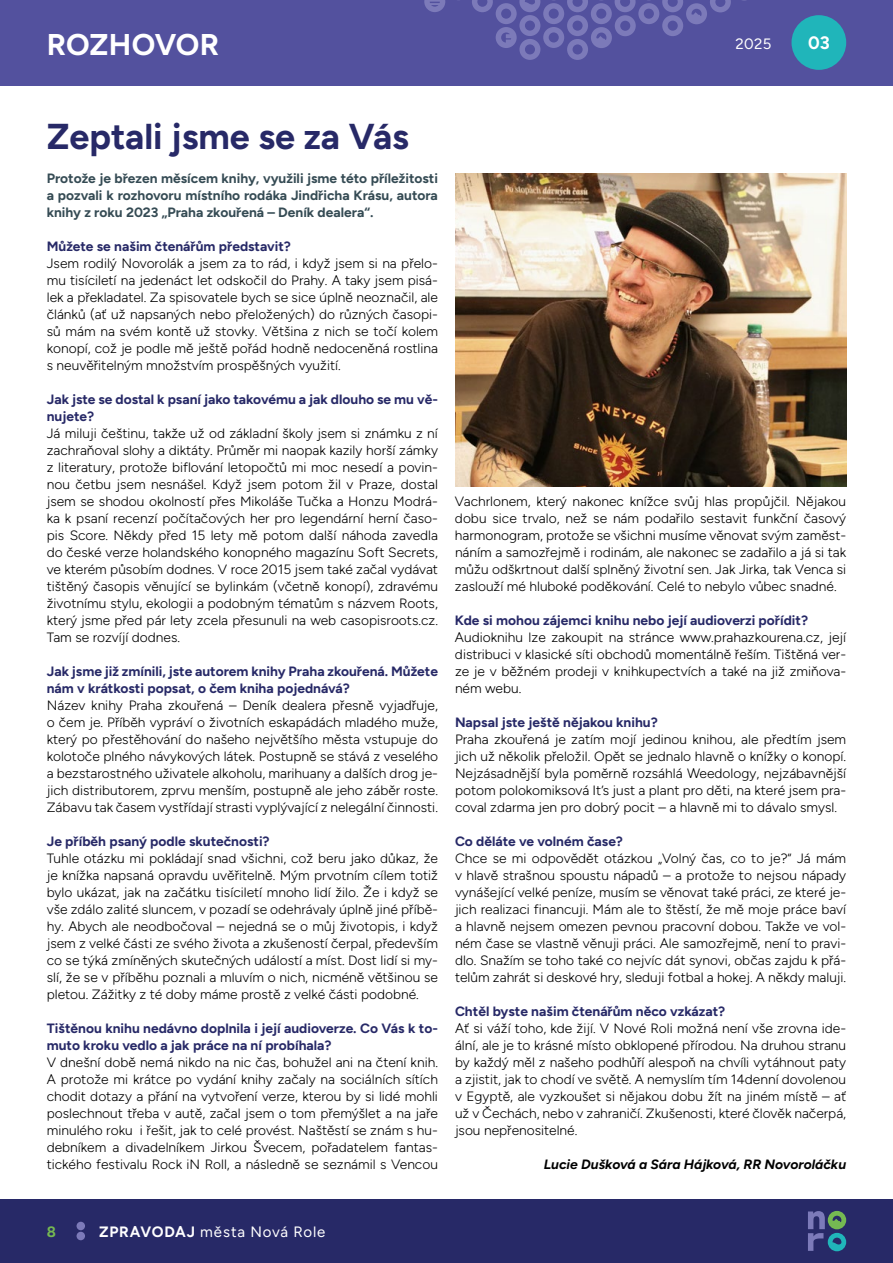
<style>
.page{position:relative;width:893px;height:1263px;background:#fff}
.page>*{position:absolute;margin:0;border:0;box-sizing:border-box;transform-origin:0 0}
.t1{font:700 36px "Figtree";color:#272967}
.t2{font:700 30px "Figtree";color:#fff}
.t3{font:700 18px "Figtree";color:#fff}
.t4{font:15px "Figtree";letter-spacing:.05em;color:#fff}
.t5{font:700 15px "Figtree";color:#75b952}
.t6{font:300 13.5px/17px "Figtree";color:#000;text-align:justify}
.t7{font:700 13.5px/17px "Figtree";color:#272967}
.t8{font:700 13.5px/17px "Figtree";color:#354b54;text-align:justify}
.t9{font:italic 700 13.5px "Figtree";color:#000}
.s1{font-weight:700}
</style>
<div class="page">
<div style="left:0;top:0;width:893px;height:85px;background:#53519e"></div>
<div style="left:791px;top:15px;width:55px;height:55px;background:#20b5ba;border-radius:50%"></div>
<div style="left:0;top:1199px;width:893px;height:64px;background:#272967"></div>
<svg style="left:808px;top:1211px;width:38px;height:40px"></svg>
<div style="left:77px;top:1222px;width:8px;height:8px;background:#7c7ab9;border-radius:50%"></div>
<div style="left:77px;top:1232px;width:8px;height:8px;background:#7c7ab9;border-radius:50%"></div>
<svg style="left:424px;top:0;width:322px;height:60px"></svg>
<img style="left:455px;top:173px;width:391px;height:313px">
<h2 class="t2" style="left:47px;top:27px;width:174px">ROZHOVOR</h2>
<p class="t4" style="left:736px;top:36px;width:37px">2025</p>
<h3 class="t3" style="left:808px;top:32px;width:23px">03</h3>
<h1 class="t1" style="left:47px;top:115px;width:364px">Zeptali jsme se za Vás</h1>
<p class="t8" style="left:47px;top:169px;width:393px">Protože je březen měsícem knihy, využili jsme této příležitosti a pozvali k rozhovoru místního rodáka Jindřicha Krásu, autora knihy z roku 2023 „Praha zkouřená – Deník dealera“.</p>
<p class="t7" style="left:47px;top:237px;width:246px">Můžete se našim čtenářům představit?</p>
<p class="t6" style="left:47px;top:255px;width:393px">Jsem rodilý Novorolák a jsem za to rád, i když jsem si na přelo&shy;mu tisíciletí na jedenáct let odskočil do Prahy. A taky jsem pisá&shy;lek a překladatel. Za spisovatele bych se sice úplně neoznačil, ale článků (ať už napsaných nebo přeložených) do různých časopi&shy;sů mám na svém kontě už stovky. Většina z nich se točí kolem konopí, což je podle mě ještě pořád hodně nedoceněná rostlina s neuvěřitelným množstvím prospěšných využití.</p>
<p class="t7" style="left:47px;top:391px;width:393px">Jak jste se dostal k psaní jako takovému a jak dlouho se mu vě&shy;nujete?</p>
<p class="t6" style="left:47px;top:425px;width:393px">Já miluji češtinu, takže už od základní školy jsem si známku z ní zachraňoval slohy a diktáty. Průměr mi naopak kazily horší zámky z literatury, protože biflování letopočtů mi moc nesedí a povin&shy;nou četbu jsem nesnášel. Když jsem potom žil v Praze, dostal jsem se shodou okolností přes Mikoláše Tučka a Honzu Modrá&shy;ka k psaní recenzí počítačových her pro legendární herní časo&shy;pis Score. Někdy před 15 lety mě potom další náhoda zavedla do české verze holandského konopného magazínu Soft Secrets, ve kterém působím dodnes. V roce 2015 jsem také začal vydávat tištěný časopis věnující se bylinkám (včetně konopí), zdravému životnímu stylu, ekologii a podobným tématům s názvem Roots, který jsme před pár lety zcela přesunuli na web casopisroots.cz.<br>Tam se rozvíjí dodnes.</p>
<p class="t7" style="left:47px;top:663px;width:393px">Jak jsme již zmínili, jste autorem knihy Praha zkouřená. Můžete nám v krátkosti popsat, o čem kniha pojednává?</p>
<p class="t6" style="left:47px;top:697px;width:393px">Název knihy Praha zkouřená – Deník dealera přesně vyjadřuje, o čem je. Příběh vypráví o životních eskapádách mladého muže, který po přestěhování do našeho největšího města vstupuje do kolotoče plného návykových látek. Postupně se stává z veselého a bezstarostného uživatele alkoholu, marihuany a dalších drog je&shy;jich distributorem, zprvu menším, postupně ale jeho záběr roste.<br>Zábavu tak časem vystřídají strasti vyplývající z nelegální činnosti.</p>
<p class="t7" style="left:47px;top:833px;width:224px">Je příběh psaný podle skutečnosti?</p>
<p class="t6" style="left:47px;top:850px;width:393px">Tuhle otázku mi pokládají snad všichni, což beru jako důkaz, že je knížka napsaná opravdu uvěřitelně. Mým prvotním cílem totiž bylo ukázat, jak na začátku tisíciletí mnoho lidí žilo. Že i když se vše zdálo zalité sluncem, v pozadí se odehrávaly úplně jiné příbě&shy;hy. Abych ale neodbočoval – nejedná se o můj životopis, i když jsem z velké části ze svého života a zkušeností čerpal, především co se týká zmíněných skutečných událostí a míst. Dost lidí si my&shy;slí, že se v příběhu poznali a mluvím o nich, nicméně většinou se pletou. Zážitky z té doby máme prostě z velké části podobné.</p>
<p class="t7" style="left:47px;top:1020px;width:393px">Tištěnou knihu nedávno doplnila i její audioverze. Co Vás k to&shy;muto kroku vedlo a jak práce na ní probíhala?</p>
<p class="t6" style="left:47px;top:1054px;width:393px">V dnešní době nemá nikdo na nic čas, bohužel ani na čtení knih.<br>A protože mi krátce po vydání knihy začaly na sociálních sítích chodit dotazy a přání na vytvoření verze, kterou by si lidé mohli poslechnout třeba v autě, začal jsem o tom přemýšlet a na jaře minulého roku i řešit, jak to celé provést. Naštěstí se znám s hu&shy;debníkem a divadelníkem Jirkou Švecem, pořadatelem fantas&shy;tického festivalu Rock iN Roll, a následně se seznámil s Vencou</p>
<p class="t6" style="left:455px;top:493px;width:393px">Vachrlonem, který nakonec knížce svůj hlas propůjčil. Nějakou dobu sice trvalo, než se nám podařilo sestavit funkční časový harmonogram, protože se všichni musíme věnovat svým zaměst&shy;náním a samozřejmě i rodinám, ale nakonec se zadařilo a já si tak můžu odškrtnout další splněný životní sen. Jak Jirka, tak Venca si zaslouží mé hluboké poděkování. Celé to nebylo vůbec snadné.</p>
<p class="t7" style="left:455px;top:612px;width:355px">Kde si mohou zájemci knihu nebo její audioverzi pořídit?</p>
<p class="t6" style="left:455px;top:629px;width:393px">Audioknihu lze zakoupit na stránce www.prahazkourena.cz, její distribuci v klasické síti obchodů momentálně řeším. Tištěná ver&shy;ze je v běžném prodeji v knihkupectvích a také na již zmiňova&shy;ném webu.</p>
<p class="t7" style="left:455px;top:714px;width:204px">Napsal jste ještě nějakou knihu?</p>
<p class="t6" style="left:455px;top:731px;width:393px">Praha zkouřená je zatím mojí jedinou knihou, ale předtím jsem jich už několik přeložil. Opět se jednalo hlavně o knížky o konopí.<br>Nejzásadnější byla poměrně rozsáhlá Weedology, nejzábavnější potom polokomiksová It’s just a plant pro děti, na které jsem pra&shy;coval zdarma jen pro dobrý pocit – a hlavně mi to dávalo smysl.</p>
<p class="t7" style="left:455px;top:833px;width:170px">Co děláte ve volném čase?</p>
<p class="t6" style="left:455px;top:850px;width:393px">Chce se mi odpovědět otázkou „Volný čas, co to je?“ Já mám v hlavě strašnou spoustu nápadů – a protože to nejsou nápady vynášející velké peníze, musím se věnovat také práci, ze které je&shy;jich realizaci financuji. Mám ale to štěstí, že mě moje práce baví a hlavně nejsem omezen pevnou pracovní dobou. Takže ve vol&shy;ném čase se vlastně věnuji práci. Ale samozřejmě, není to pravi&shy;dlo. Snažím se toho také co nejvíc dát synovi, občas zajdu k přá&shy;telům zahrát si deskové hry, sleduji fotbal a hokej. A někdy maluji.</p>
<p class="t7" style="left:455px;top:1003px;width:272px">Chtěl byste našim čtenářům něco vzkázat?</p>
<p class="t6" style="left:455px;top:1020px;width:393px">Ať si váží toho, kde žijí. V Nové Roli možná není vše zrovna ide&shy;ální, ale je to krásné místo obklopené přírodou. Na druhou stranu by každý měl z našeho podhůří alespoň na chvíli vytáhnout paty a zjistit, jak to chodí ve světě. A nemyslím tím 14denní dovolenou v Egyptě, ale vyzkoušet si nějakou dobu žít na jiném místě – ať už v Čechách, nebo v zahraničí. Zkušenosti, které člověk načerpá, jsou nepřenositelné.</p>
<p class="t9" style="left:544px;top:1156px;width:304px">Lucie Dušková a Sára Hájková, RR Novoroláčku</p>
<p class="t5" style="left:47px;top:1223px;width:11px">8</p>
<p class="t4" style="left:99px;top:1224px;width:228px"><span class="s1">ZPRAVODAJ</span> města Nová Role</p>
</div>
